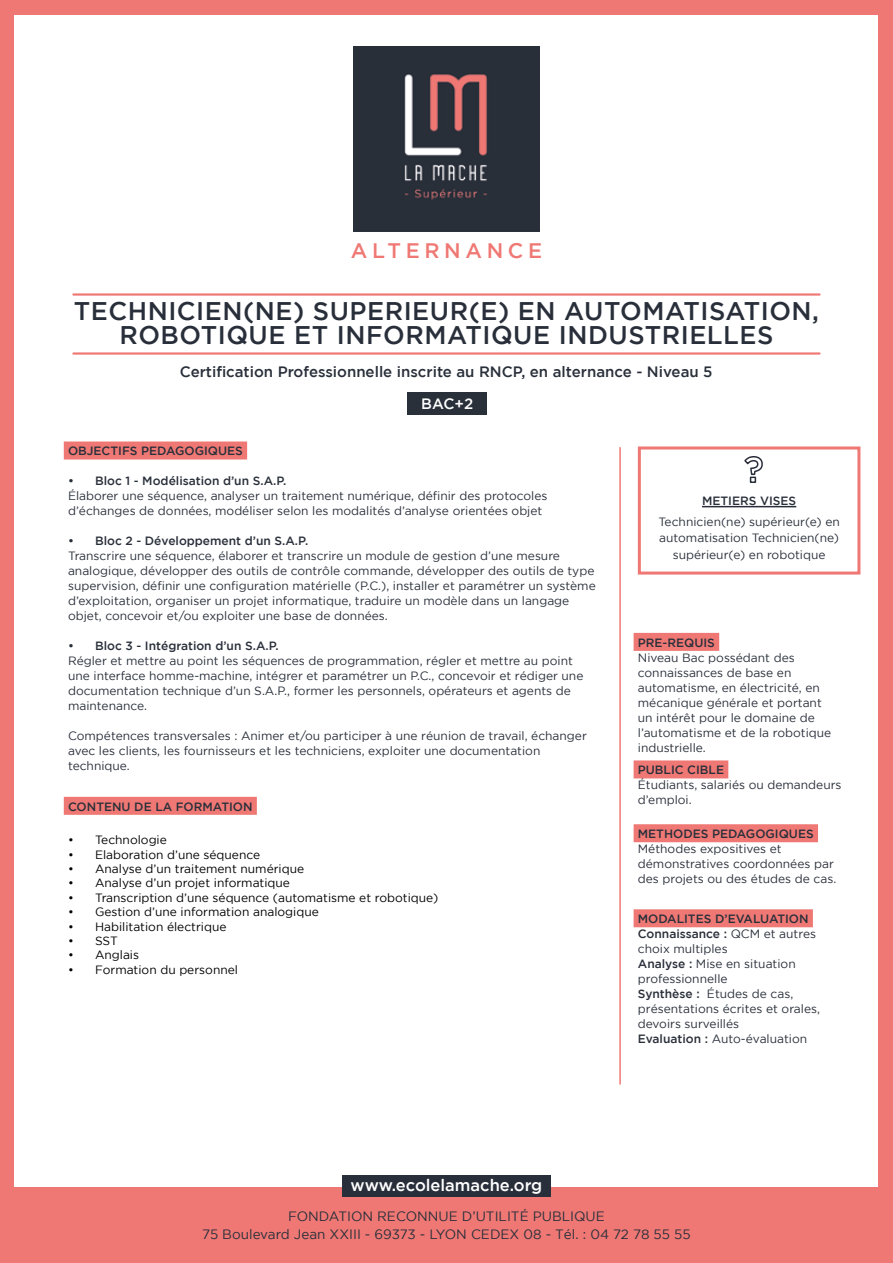
<style>
.page{position:relative;width:893px;height:1263px;background:#ef7874}
.page>*{position:absolute;margin:0;border:0;box-sizing:border-box;transform-origin:0 0}
.t1{font:500 25.5px/24px "Gotham";letter-spacing:.02em;color:#292f3a;text-align:center}
.t2{font:500 21px "Gotham";letter-spacing:.22em;color:#ef7874}
.t3{font:500 16.5px "Gotham";color:#fff}
.t4{font:500 15px "Gotham";color:#292f3a}
.t5{font:500 15px "Gotham";color:#fff}
.t6{font:13.5px/18px "Gotham";color:#292f3a;text-align:center}
.t7{font:12px/15px "Gotham";color:#292f3a}
.t8{font:12px "Gotham";color:#000}
.t9{font:500 12px "Gotham";color:#292f3a}
.s1{font-weight:500}
</style>
<div class="page">
<div style="left:15px;top:15px;width:863px;height:1171px;background:#fff"></div>
<div style="left:342px;top:1176px;width:209px;height:21px;background:#292f3a"></div>
<img style="left:354px;top:46px;width:185px;height:186px">
<div style="left:64px;top:441px;width:183px;height:18px;background:#ef7874"></div>
<hr style="left:73px;top:293px;width:747px;height:3px;background:#ef7874">
<hr style="left:73px;top:352px;width:747px;height:3px;background:#ef7874">
<hr style="left:619px;top:448px;width:2px;height:636px;background:#ef7874">
<div style="left:408px;top:392px;width:79px;height:23px;background:#29303a"></div>
<hr style="left:702px;top:506px;width:94px;height:1px;background:#292f3a">
<div style="left:638px;top:446px;width:222px;height:128px;border:3px solid #ef7874"></div>
<svg style="left:744px;top:456px;width:19px;height:27px"></svg>
<div style="left:64px;top:797px;width:193px;height:18px;background:#ef7874"></div>
<div style="left:634px;top:633px;width:85px;height:18px;background:#ef7874"></div>
<div style="left:634px;top:760px;width:94px;height:18px;background:#ef7874"></div>
<div style="left:634px;top:824px;width:184px;height:18px;background:#ef7874"></div>
<div style="left:634px;top:909px;width:179px;height:18px;background:#ef7874"></div>
<h2 class="t2" style="left:351px;top:238px;width:193px">ALTERNANCE</h2>
<h1 class="t1" style="left:74px;top:299px;width:747px">TECHNICIEN(NE) SUPERIEUR(E) EN AUTOMATISATION,<br>ROBOTIQUE ET INFORMATIQUE INDUSTRIELLES</h1>
<p class="t4" style="left:180px;top:363px;width:534px">Certification Professionnelle inscrite au RNCP, en alternance - Niveau 5</p>
<p class="t5" style="left:421px;top:395px;width:53px">BAC+2</p>
<p class="t9" style="left:68px;top:444px;width:176px">OBJECTIFS PEDAGOGIQUES</p>
<p class="t9" style="left:68px;top:474px;width:220px">• Bloc 1 - Modélisation d’un S.A.P.</p>
<p class="t7" style="left:68px;top:488px;width:481px">Élaborer une séquence, analyser un traitement numérique, définir des protocoles d’échanges de données, modéliser selon les modalités d’analyse orientées objet</p>
<p class="t9" style="left:68px;top:534px;width:242px">• Bloc 2 - Développement d’un S.A.P.</p>
<p class="t7" style="left:68px;top:548px;width:529px">Transcrire une séquence, élaborer et transcrire un module de gestion d’une mesure analogique, développer des outils de contrôle commande, développer des outils de type supervision, définir une configuration matérielle (P.C.), installer et paramétrer un système d’exploitation, organiser un projet informatique, traduire un modèle dans un langage objet, concevoir et/ou exploiter une base de données.</p>
<p class="t9" style="left:68px;top:639px;width:212px">• Bloc 3 - Intégration d’un S.A.P.</p>
<p class="t7" style="left:68px;top:653px;width:517px">Régler et mettre au point les séquences de programmation, régler et mettre au point une interface homme-machine, intégrer et paramétrer un P.C., concevoir et rédiger une documentation technique d’un S.A.P., former les personnels, opérateurs et agents de maintenance.</p>
<p class="t7" style="left:68px;top:728px;width:520px">Compétences transversales : Animer et/ou participer à une réunion de travail, échanger avec les clients, les fournisseurs et les techniciens, exploiter une documentation technique.</p>
<p class="t9" style="left:68px;top:799px;width:186px">CONTENU DE LA FORMATION</p>
<p class="t8" style="left:68px;top:833px;width:100px">• Technologie</p>
<p class="t8" style="left:68px;top:848px;width:194px">• Elaboration d’une séquence</p>
<p class="t8" style="left:68px;top:862px;width:238px">• Analyse d’un traitement numérique</p>
<p class="t8" style="left:68px;top:876px;width:224px">• Analyse d’un projet informatique</p>
<p class="t8" style="left:68px;top:891px;width:372px">• Transcription d’une séquence (automatisme et robotique)</p>
<p class="t8" style="left:68px;top:905px;width:252px">• Gestion d’une information analogique</p>
<p class="t8" style="left:68px;top:920px;width:160px">• Habilitation électrique</p>
<p class="t8" style="left:68px;top:934px;width:51px">• SST</p>
<p class="t8" style="left:68px;top:948px;width:73px">• Anglais</p>
<p class="t8" style="left:68px;top:963px;width:172px">• Formation du personnel</p>
<p class="t9" style="left:702px;top:494px;width:96px">METIERS VISES</p>
<p class="t7" style="left:658px;top:513px;width:183px;line-height:16.5px;text-align:center">Technicien(ne) supérieur(e) en automatisation Technicien(ne) supérieur(e) en robotique</p>
<p class="t9" style="left:638px;top:635px;width:79px">PRE-REQUIS</p>
<p class="t7" style="left:638px;top:650px;width:195px">Niveau Bac possédant des connaissances de base en automatisme, en électricité, en mécanique générale et portant un intérêt pour le domaine de l’automatisme et de la robotique industrielle.</p>
<p class="t9" style="left:638px;top:763px;width:88px">PUBLIC CIBLE</p>
<p class="t7" style="left:638px;top:777px;width:205px">Étudiants, salariés ou demandeurs d’emploi.</p>
<p class="t9" style="left:638px;top:827px;width:177px">METHODES PEDAGOGIQUES</p>
<p class="t7" style="left:638px;top:841px;width:200px">Méthodes expositives et démonstratives coordonnées par des projets ou des études de cas.</p>
<p class="t7" style="left:638px;top:911px;width:184px"><span class="s1">MODALITES D’EVALUATION<br>Connaissance :</span> QCM et autres choix multiples<br><span class="s1">Analyse :</span> Mise en situation professionnelle<br><span class="s1">Synthèse :</span> Études de cas, présentations écrites et orales, devoirs surveillés<br><span class="s1">Evaluation :</span> Auto-évaluation</p>
<h3 class="t3" style="left:351px;top:1175px;width:193px">www.ecolelamache.org</h3>
<p class="t6" style="left:202px;top:1207px;width:490px">FONDATION RECONNUE D’UTILITÉ PUBLIQUE<br>75 Boulevard Jean XXIII - 69373 - LYON CEDEX 08 - Tél. : 04 72 78 55 55</p>
</div>
